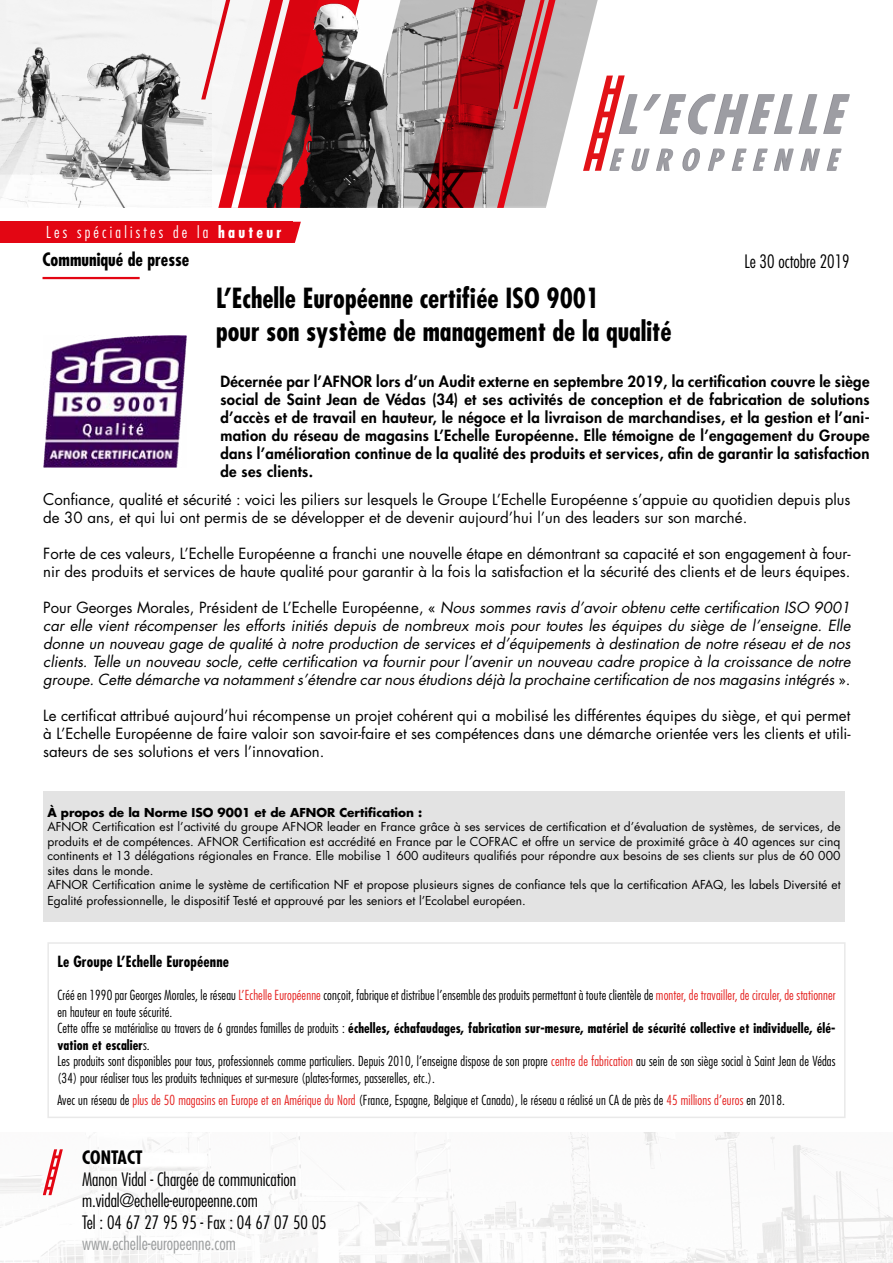
<style>
.page{position:relative;width:893px;height:1263px;background:#fff}
.page>*{position:absolute;margin:0;border:0;box-sizing:border-box;transform-origin:0 0}
.t1{font:700 condensed 27px/32.4px "Futura Std";color:#000}
.t2{font:300 condensed 18px/21.6px "Futura Std";color:#000}
.t3{font:300 condensed 18px "Futura Std";color:#9c9e9f}
.t4{font:700 condensed 18px "Futura Std";color:#000}
.t5{font:300 condensed 16.05px "Futura Std";letter-spacing:.2em;color:#fff}
.t6{font:15px/18px "Futura Std";color:#000}
.t7{font:italic 15px/18px "Futura Std";color:#000;text-align:justify}
.t8{font:800 15px/18px "Futura Std";letter-spacing:.02em;color:#000;text-align:justify}
.t9{font:700 condensed 15px "Futura Std";letter-spacing:.01em;color:#000}
.t10{font:300 condensed 13.5px/16.5px "Futura Std";letter-spacing:.01em;color:#000}
.t11{font:12px/14.4px "Futura Std";color:#000}
.t12{font:700 12px "Futura Std";color:#000}
.s1{font-weight:700}
.s2{font-size:15.75px}
.s3{font-style:normal}
.s4{color:#e52321}
</style>
<div class="page">
<img style="left:0;top:1133px;width:893px;height:130px">
<img style="left:0;top:175px;width:171px;height:33px">
<img style="left:208px;top:0;width:215px;height:208px">
<img style="left:0;top:0;width:326px;height:175px">
<img style="left:349px;top:0;width:74px;height:206px">
<svg style="left:423px;top:0;width:427px;height:208px"></svg>
<svg style="left:43px;top:1149px;width:22px;height:46px"></svg>
<div style="left:0;top:222px;width:293px;height:21px;background:#e30613"></div>
<svg style="left:293px;top:222px;width:8px;height:21px"></svg>
<hr style="left:43px;top:277px;width:97px;height:2px;background:#e30613">
<img style="left:43px;top:335px;width:144px;height:133px">
<div style="left:43px;top:791px;width:802px;height:131px;background:#e3e3e3"></div>
<div style="left:47px;top:942px;width:798px;height:176px;border:2px solid #e9e9e9"></div>
<p class="t5" style="left:46px;top:223px;width:237px">Les spécialistes de la <span class="s1">hauteur</span></p>
<h2 class="t4" style="left:43px;top:248px;width:148px">Communiqué de presse</h2>
<h1 class="t1" style="left:216px;top:282px;width:457px">L’Echelle Européenne certifiée ISO 9001<br>pour son système de management de la qualité</h1>
<h2 class="t2" style="left:744px;top:251px;width:107px">Le 30 octobre 2019</h2>
<p class="t8" style="left:220px;top:373px;width:651px">Décernée par l’AFNOR lors d’un Audit externe en septembre 2019, la certification couvre le siège social de Saint Jean de Védas (34) et ses activités de conception et de fabrication de solutions d’accès et de travail en hauteur, le négoce et la livraison de marchandises, et la gestion et l’ani&shy;mation du réseau de magasins L’Echelle Européenne. Elle témoigne de l’engagement du Groupe dans l’amélioration continue de la qualité des produits et services, afin de garantir la satisfaction de ses clients.</p>
<p class="t6" style="left:43px;top:491px;width:809px"><span class="s2">C</span>onfiance, qualité et sécurité : voici les piliers sur lesquels le Groupe L’Echelle Européenne s’appuie au quotidien depuis plus de 30 ans, et qui lui ont permis de se développer et de devenir aujourd’hui l’un des leaders sur son marché.</p>
<p class="t6" style="left:43px;top:545px;width:809px">Forte de ces valeurs, L’Echelle Européenne a franchi une nouvelle étape en démontrant sa capacité et son engagement à four&shy;nir des produits et services de haute qualité pour garantir à la fois la satisfaction et la sécurité des clients et de leurs équipes.</p>
<p class="t7" style="left:43px;top:599px;width:809px"><span class="s3">Pour Georges Morales, Président de L’Echelle Européenne, «</span> Nous sommes ravis d’avoir obtenu cette certification ISO 9001 car elle vient récompenser les efforts initiés depuis de nombreux mois pour toutes les équipes du siège de l’enseigne. Elle donne un nouveau gage de qualité à notre production de services et d’équipements à destination de notre réseau et de nos clients. Telle un nouveau socle, cette certification va fournir pour l’avenir un nouveau cadre propice à la croissance de notre groupe. Cette démarche va notamment s’étendre car nous étudions déjà la prochaine certification de nos magasins intégrés <span class="s3">».</span></p>
<p class="t6" style="left:43px;top:707px;width:809px;text-align:justify">Le certificat attribué aujourd’hui récompense un projet cohérent qui a mobilisé les différentes équipes du siège, et qui permet à L’Echelle Européenne de faire valoir son savoir-faire et ses compétences dans une démarche orientée vers les clients et utili&shy;sateurs de ses solutions et vers l’innovation.</p>
<p class="t12" style="left:47px;top:804px;width:376px">À propos de la Norme ISO 9001 et de AFNOR Certification :</p>
<p class="t11" style="left:47px;top:820px;width:795px">AFNOR Certification est l’activité du groupe AFNOR leader en France grâce à ses services de certification et d’évaluation de systèmes, de services, de produits et de compétences. AFNOR Certification est accrédité en France par le COFRAC et offre un service de proximité grâce à 40 agences sur cinq continents et 13 délégations régionales en France. Elle mobilise 1 600 auditeurs qualifiés pour répondre aux besoins de ses clients sur plus de 60 000 sites dans le monde.<br>AFNOR Certification anime le système de certification NF et propose plusieurs signes de confiance tels que la certification AFAQ, les labels Diversité et</p>
<p class="t11" style="left:47px;top:894px;width:480px">Egalité professionnelle, le dispositif Testé et approuvé par les seniors et l’Ecolabel européen.</p>
<p class="t9" style="left:57px;top:952px;width:173px">Le Groupe L’Echelle Européenne</p>
<p class="t10" style="left:57px;top:987px;width:780px">Créé en 1990 par Georges Morales, le réseau <span class="s4">L’Echelle Européenne</span> conçoit, fabrique et distribue l’ensemble des produits permettant à toute clientèle de <span class="s4">monter, de travailler, de circuler, de stationner </span>en hauteur en toute sécurité.<br>Cette offre se matérialise au travers de 6 grandes familles de produits : <span class="s1">échelles, échafaudages, fabrication sur-mesure, matériel de sécurité collective et individuelle, élé&shy;vation et escalier</span>s.<br>Les produits sont disponibles pour tous, professionnels comme particuliers. Depuis 2010, l’enseigne dispose de son propre <span class="s4">centre de fabrication</span> au sein de son siège social à Saint Jean de Védas (34) pour réaliser tous les produits techniques et sur-mesure (plates-formes, passerelles, etc.).</p>
<p class="t10" style="left:57px;top:1092px;width:729px">Avec un réseau de <span class="s4">plus de 50 magasins en Europe et en Amérique du Nord</span> (France, Espagne, Belgique et Canada), le réseau a réalisé un CA de près de <span class="s4">45 millions d’euros</span> en 2018.</p>
<h2 class="t4" style="left:82px;top:1146px;width:62px">CONTACT</h2>
<h2 class="t2" style="left:82px;top:1168px;width:246px">Manon Vidal - Chargée de communication m.vidal@echelle-europeenne.com<br>Tel : 04 67 27 95 95 - Fax : 04 67 07 50 05</h2>
<h2 class="t3" style="left:82px;top:1233px;width:155px">www.echelle-europeenne.com</h2>
</div>
